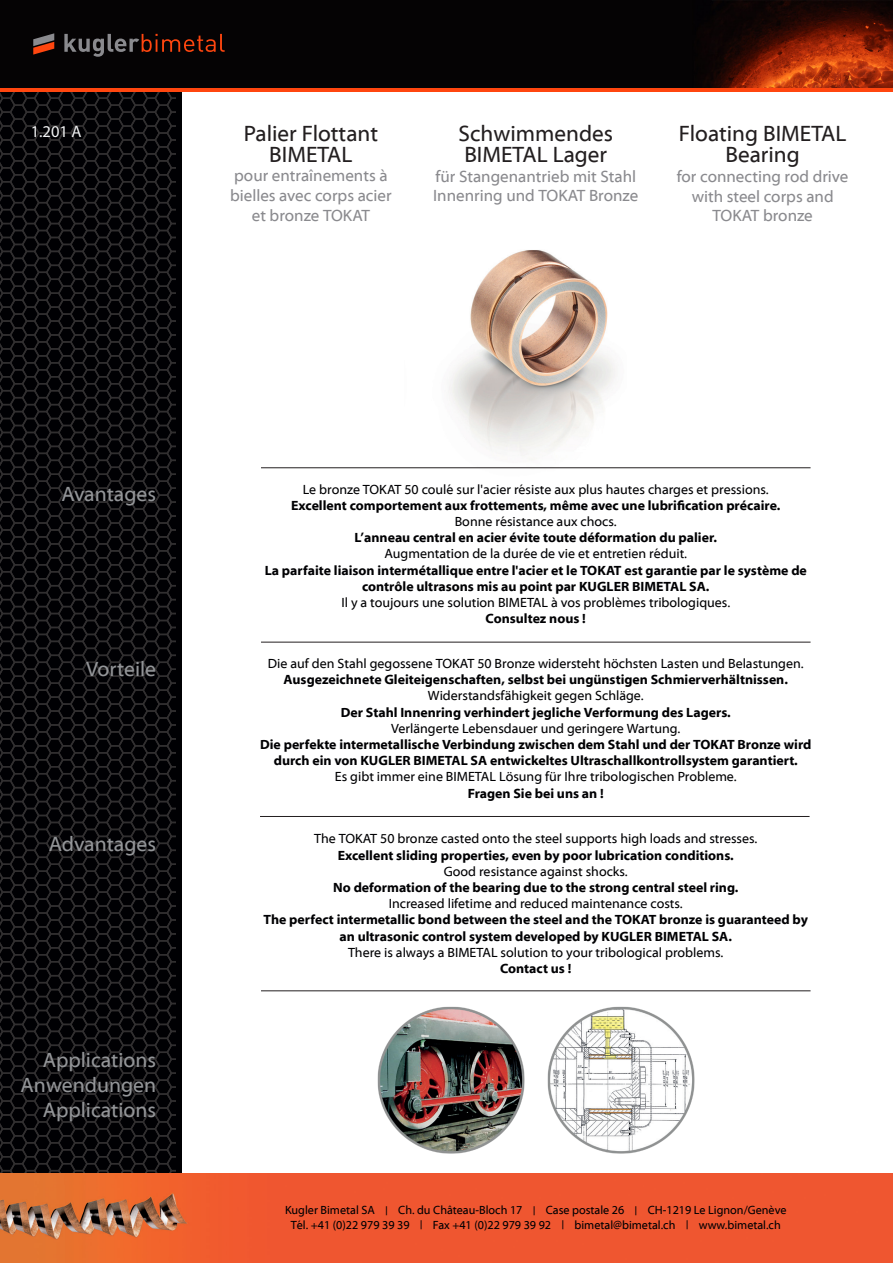
<style>
.page{position:relative;width:893px;height:1263px;background:#fff}
.page>*{position:absolute;margin:0;border:0;box-sizing:border-box;transform-origin:0 0}
.t1{font:22.5px/21px "Myriad Web Pro";color:#231f20;text-align:center}
.t2{font:21px/25.2px "Myriad Web Pro";color:#939598;text-align:right}
.t3{font:16.5px/19.8px "Myriad Web Pro";color:#8a8a8e;text-align:center}
.t4{font:16.5px "Myriad Pro";color:#f2f3f4}
.t5{font:700 13.5px/16.2px "Myriad Web Pro";color:#000003;text-align:center}
.t6{font:13.5px "Myriad Web Pro";color:#000003}
.t7{font:12px/14.4px "Myriad Web Pro";color:#000003;text-align:center}
.s1{font-size:9px}
</style>
<div class="page">
<img style="left:404px;top:250px;width:263px;height:219px">
<div style="left:225px;top:1174px;width:668px;height:89px;background:#ef5630"></div>
<img style="left:225px;top:0;width:668px;height:88px">
<svg style="left:0;top:0;width:225px;height:1263px"></svg>
<hr style="left:0;top:88px;width:893px;height:3px;background:#ff460f">
<img style="left:377px;top:1006px;width:148px;height:148px">
<img style="left:547px;top:1006px;width:148px;height:148px">
<p class="t4" style="left:31px;top:121px;width:52px">1.201 A</p>
<h1 class="t1" style="left:244px;top:123px;width:136px">Palier Flottant<br>BIMETAL</h1>
<p class="t3" style="left:230px;top:166px;width:163px">pour entraînements à bielles avec corps acier et bronze TOKAT</p>
<h1 class="t1" style="left:459px;top:123px;width:156px;text-align:left">Schwimmendes<br>BIMETAL Lager</h1>
<p class="t3" style="left:433px;top:167px;width:207px;text-align:left">für Stangenantrieb mit Stahl<br>Innenring und TOKAT Bronze</p>
<h1 class="t1" style="left:679px;top:124px;width:169px">Floating BIMETAL<br>Bearing</h1>
<p class="t3" style="left:677px;top:167px;width:173px">for connecting rod drive with steel corps and<br>TOKAT bronze</p>
<h2 class="t2" style="left:61px;top:482px;width:96px">Avantages</h2>
<p class="t6" style="left:303px;top:482px;width:467px">Le bronze TOKAT 50 coulé sur l'acier résiste aux plus hautes charges et pressions.</p>
<p class="t5" style="left:291px;top:497px;width:491px">Excellent comportement aux frottements, même avec une lubrification précaire.</p>
<p class="t6" style="left:455px;top:514px;width:164px">Bonne résistance aux chocs.</p>
<p class="t5" style="left:355px;top:530px;width:364px">L’anneau central en acier évite toute déformation du palier.</p>
<p class="t6" style="left:384px;top:547px;width:304px">Augmentation de la durée de vie et entretien réduit.</p>
<p class="t5" style="left:265px;top:562px;width:544px">La parfaite liaison intermétallique entre l'acier et le TOKAT est garantie par le système de contrôle ultrasons mis au point par KUGLER BIMETAL SA.</p>
<p class="t6" style="left:341px;top:595px;width:390px">Il y a toujours une solution BIMETAL à vos problèmes tribologiques.</p>
<p class="t5" style="left:486px;top:611px;width:102px">Consultez nous !</p>
<h2 class="t2" style="left:86px;top:656px;width:71px">Vorteile</h2>
<p class="t6" style="left:268px;top:656px;width:537px">Die auf den Stahl gegossene TOKAT 50 Bronze widersteht höchsten Lasten und Belastungen.</p>
<p class="t5" style="left:284px;top:672px;width:506px">Ausgezeichnete Gleiteigenschaften, selbst bei ungünstigen Schmierverhältnissen.</p>
<p class="t6" style="left:428px;top:688px;width:217px">Widerstandsfähigkeit gegen Schläge.</p>
<p class="t5" style="left:341px;top:704px;width:392px">Der Stahl Innenring verhindert jegliche Verformung des Lagers.</p>
<p class="t6" style="left:391px;top:721px;width:290px">Verlängerte Lebensdauer und geringere Wartung.</p>
<p class="t5" style="left:260px;top:736px;width:553px">Die perfekte intermetallische Verbindung zwischen dem Stahl und der TOKAT Bronze wird durch ein von KUGLER BIMETAL SA entwickeltes Ultraschallkontrollsystem garantiert.</p>
<p class="t6" style="left:335px;top:769px;width:403px">Es gibt immer eine BIMETAL Lösung für Ihre tribologischen Probleme.</p>
<p class="t5" style="left:468px;top:785px;width:138px">Fragen Sie bei uns an !</p>
<h2 class="t2" style="left:49px;top:831px;width:109px">Advantages</h2>
<p class="t6" style="left:314px;top:831px;width:445px">The TOKAT 50 bronze casted onto the steel supports high loads and stresses.</p>
<p class="t5" style="left:338px;top:847px;width:398px">Excellent sliding properties, even by poor lubrication conditions.</p>
<p class="t6" style="left:444px;top:864px;width:186px">Good resistance against shocks.</p>
<p class="t5" style="left:333px;top:880px;width:406px">No deformation of the bearing due to the strong central steel ring.</p>
<p class="t6" style="left:389px;top:896px;width:296px">Increased lifetime and reduced maintenance costs.</p>
<p class="t5" style="left:264px;top:912px;width:546px">The perfect intermetallic bond between the steel and the TOKAT bronze is guaranteed by an ultrasonic control system developed by KUGLER BIMETAL SA.</p>
<p class="t6" style="left:348px;top:945px;width:377px">There is always a BIMETAL solution to your tribological problems.</p>
<p class="t5" style="left:500px;top:961px;width:73px">Contact us !</p>
<h2 class="t2" style="left:21px;top:1048px;width:137px">Applications<br>Anwendungen<br>Applications</h2>
<p class="t7" style="left:285px;top:1203px;width:503px">Kugler Bimetal SA <span class="s1">|</span> Ch. du Château-Bloch 17 <span class="s1">|</span> Case postale 26 <span class="s1">|</span> CH-1219 Le Lignon/Genève<br>Tél. +41 (0)22 979 39 39 <span class="s1">|</span> Fax +41 (0)22 979 39 92 <span class="s1">|</span> bimetal@bimetal.ch <span class="s1">|</span> www.bimetal.ch</p>
</div>
